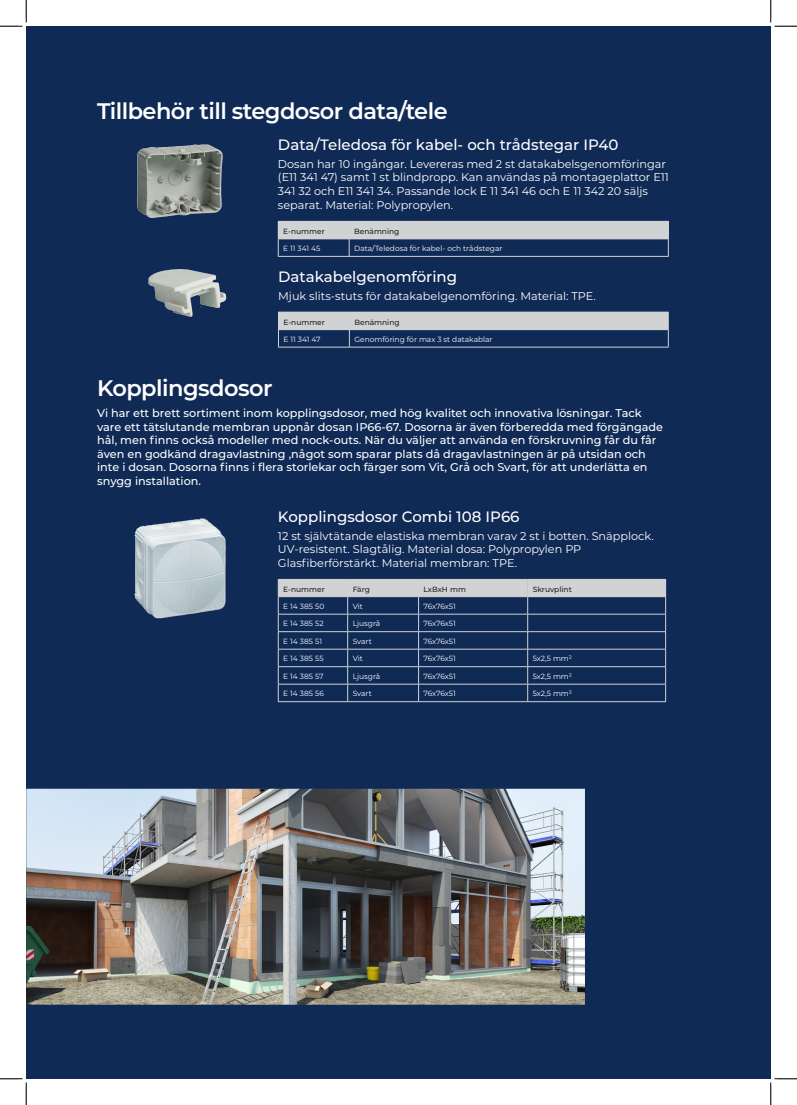
<style>
.page{position:relative;width:797px;height:1105px;background:#fff}
.page>*{position:absolute;margin:0;border:0;box-sizing:border-box;transform-origin:0 0}
.Heading_1{font:600 22.5px "Montserrat";letter-spacing:-.025em;color:#fff}
.t1{font:500 15px "Montserrat";color:#fff}
.t2{font:500 11.25px/13.5px "Montserrat";color:#fff}
.t3{font:11.25px/13.8px "Montserrat";color:#fff}
.t4{font:7.5px "Montserrat";color:#fff}
.t5{font:500 7.5px "Montserrat";color:#231f20}
</style>
<div class="page">
<div style="left:26px;top:26px;width:744px;height:1053px;background:#102a56"></div>
<img style="left:26px;top:789px;width:559px;height:216px">
<div style="left:278px;top:221px;width:71px;height:18px;background:#d1d2d4"></div>
<div style="left:349px;top:221px;width:319px;height:18px;background:#d1d2d4"></div>
<hr style="left:278px;top:256px;width:71px;height:1px;background:#d1d2d4">
<hr style="left:349px;top:256px;width:319px;height:1px;background:#d1d2d4">
<svg style="left:668px;top:222px;width:1px;height:34px"></svg>
<hr style="left:349px;top:239px;width:319px;height:1px;background:#d1d2d4">
<svg style="left:278px;top:240px;width:1px;height:16px"></svg>
<svg style="left:349px;top:239px;width:1px;height:17px"></svg>
<hr style="left:278px;top:239px;width:71px;height:1px;background:#d1d2d4">
<img style="left:137px;top:144px;width:86px;height:74px">
<div style="left:278px;top:312px;width:71px;height:18px;background:#d1d2d4"></div>
<div style="left:349px;top:312px;width:319px;height:18px;background:#d1d2d4"></div>
<hr style="left:349px;top:347px;width:319px;height:1px;background:#d1d2d4">
<svg style="left:668px;top:312px;width:1px;height:35px"></svg>
<svg style="left:349px;top:330px;width:1px;height:17px"></svg>
<hr style="left:278px;top:347px;width:71px;height:1px;background:#d1d2d4">
<svg style="left:278px;top:330px;width:1px;height:17px"></svg>
<img style="left:148px;top:269px;width:79px;height:48px">
<img style="left:134px;top:518px;width:92px;height:101px">
<div style="left:527px;top:579px;width:138px;height:18px;background:#d1d2d4"></div>
<hr style="left:527px;top:614px;width:139px;height:1px;background:#d1d2d4">
<hr style="left:527px;top:631px;width:139px;height:1px;background:#d1d2d4">
<hr style="left:527px;top:649px;width:139px;height:1px;background:#d1d2d4">
<hr style="left:527px;top:666px;width:139px;height:1px;background:#d1d2d4">
<hr style="left:527px;top:684px;width:139px;height:1px;background:#d1d2d4">
<hr style="left:278px;top:701px;width:70px;height:1px;background:#d1d2d4">
<hr style="left:348px;top:701px;width:70px;height:1px;background:#d1d2d4">
<hr style="left:418px;top:701px;width:109px;height:1px;background:#d1d2d4">
<hr style="left:527px;top:701px;width:139px;height:1px;background:#d1d2d4">
<hr style="left:527px;top:579px;width:139px;height:1px;background:#d1d2d4">
<svg style="left:278px;top:579px;width:250px;height:122px"></svg>
<svg style="left:665px;top:580px;width:1px;height:121px"></svg>
<hr style="left:527px;top:596px;width:139px;height:1px;background:#d1d2d4">
<svg style="left:0;top:0;width:27px;height:27px"></svg>
<svg style="left:0;top:1078px;width:27px;height:27px"></svg>
<svg style="left:770px;top:0;width:27px;height:27px"></svg>
<svg style="left:770px;top:1078px;width:27px;height:27px"></svg>
<p class="Heading_1" style="left:97px;top:95px;width:352px">Tillbehör till stegdosor data/tele</p>
<p class="t1" style="left:278px;top:135px;width:342px">Data/Teledosa för kabel- och trådstegar IP40</p>
<p class="t3" style="left:278px;top:156px;width:392px">Dosan har 10 ingångar. Levereras med 2 st datakabelsgenomföringar (E11 341 47) samt 1 st blindpropp. Kan användas på montageplattor E11<br>341 32 och E11 341 34. Passande lock E 11 341 46 och E 11 342 20 säljs separat. Material: Polypropylen.</p>
<p class="t5" style="left:283px;top:226px;width:43px">E-nummer</p>
<p class="t5" style="left:354px;top:226px;width:47px">Benämning</p>
<p class="t4" style="left:283px;top:243px;width:39px">E 11 341 45</p>
<p class="t4" style="left:354px;top:243px;width:150px">Data/Teledosa för kabel- och trådstegar</p>
<p class="t1" style="left:278px;top:267px;width:180px">Datakabelgenomföring</p>
<p class="t3" style="left:278px;top:288px;width:319px">Mjuk slits-stuts för datakabelgenomföring. Material: TPE.</p>
<p class="t5" style="left:283px;top:317px;width:43px">E-nummer</p>
<p class="t5" style="left:354px;top:317px;width:47px">Benämning</p>
<p class="t4" style="left:283px;top:334px;width:39px">E 11 341 47</p>
<p class="t4" style="left:354px;top:334px;width:140px">Genomföring för max 3 st datakablar</p>
<p class="Heading_1" style="left:97px;top:372px;width:177px">Kopplingsdosor</p>
<p class="t2" style="left:97px;top:406px;width:567px">Vi har ett brett sortiment inom kopplingsdosor, med hög kvalitet och innovativa lösningar. Tack vare ett tätslutande membran uppnår dosan IP66-67. Dosorna är även förberedda med förgängade hål, men finns också modeller med nock-outs. När du väljer att använda en förskruvning får du får även en godkänd dragavlastning ,något som sparar plats då dragavlastningen är på utsidan och inte i dosan. Dosorna finns i flera storlekar och färger som Vit, Grå och Svart, för att underlätta en snygg installation.</p>
<p class="t1" style="left:278px;top:506px;width:243px">Kopplingsdosor Combi 108 IP66</p>
<p class="t3" style="left:278px;top:528px;width:377px">12 st självtätande elastiska membran varav 2 st i botten. Snäpplock.<br>UV-resistent. Slagtålig. Material dosa: Polypropylen PP<br>Glasfiberförstärkt. Material membran: TPE.</p>
<p class="t5" style="left:283px;top:584px;width:43px">E-nummer</p>
<p class="t5" style="left:353px;top:584px;width:19px">Färg</p>
<p class="t5" style="left:423px;top:584px;width:44px">LxBxH mm</p>
<p class="t5" style="left:532px;top:584px;width:41px">Skruvplint</p>
<p class="t4" style="left:283px;top:601px;width:43px">E 14 385 50</p>
<p class="t4" style="left:353px;top:601px;width:12px">Vit</p>
<p class="t4" style="left:423px;top:601px;width:34px">76x76x51</p>
<p class="t4" style="left:283px;top:619px;width:42px">E 14 385 52</p>
<p class="t4" style="left:353px;top:619px;width:29px">Ljusgrå</p>
<p class="t4" style="left:423px;top:619px;width:34px">76x76x51</p>
<p class="t4" style="left:283px;top:636px;width:40px">E 14 385 51</p>
<p class="t4" style="left:353px;top:636px;width:21px">Svart</p>
<p class="t4" style="left:423px;top:636px;width:34px">76x76x51</p>
<p class="t4" style="left:283px;top:654px;width:42px">E 14 385 55</p>
<p class="t4" style="left:353px;top:654px;width:12px">Vit</p>
<p class="t4" style="left:423px;top:654px;width:34px">76x76x51</p>
<p class="t4" style="left:532px;top:654px;width:41px">5x2,5 mm²</p>
<p class="t4" style="left:283px;top:671px;width:42px">E 14 385 57</p>
<p class="t4" style="left:353px;top:671px;width:29px">Ljusgrå</p>
<p class="t4" style="left:423px;top:671px;width:34px">76x76x51</p>
<p class="t4" style="left:532px;top:671px;width:41px">5x2,5 mm²</p>
<p class="t4" style="left:283px;top:689px;width:42px">E 14 385 56</p>
<p class="t4" style="left:353px;top:689px;width:21px">Svart</p>
<p class="t4" style="left:423px;top:689px;width:34px">76x76x51</p>
<p class="t4" style="left:532px;top:689px;width:41px">5x2,5 mm²</p>
</div>
